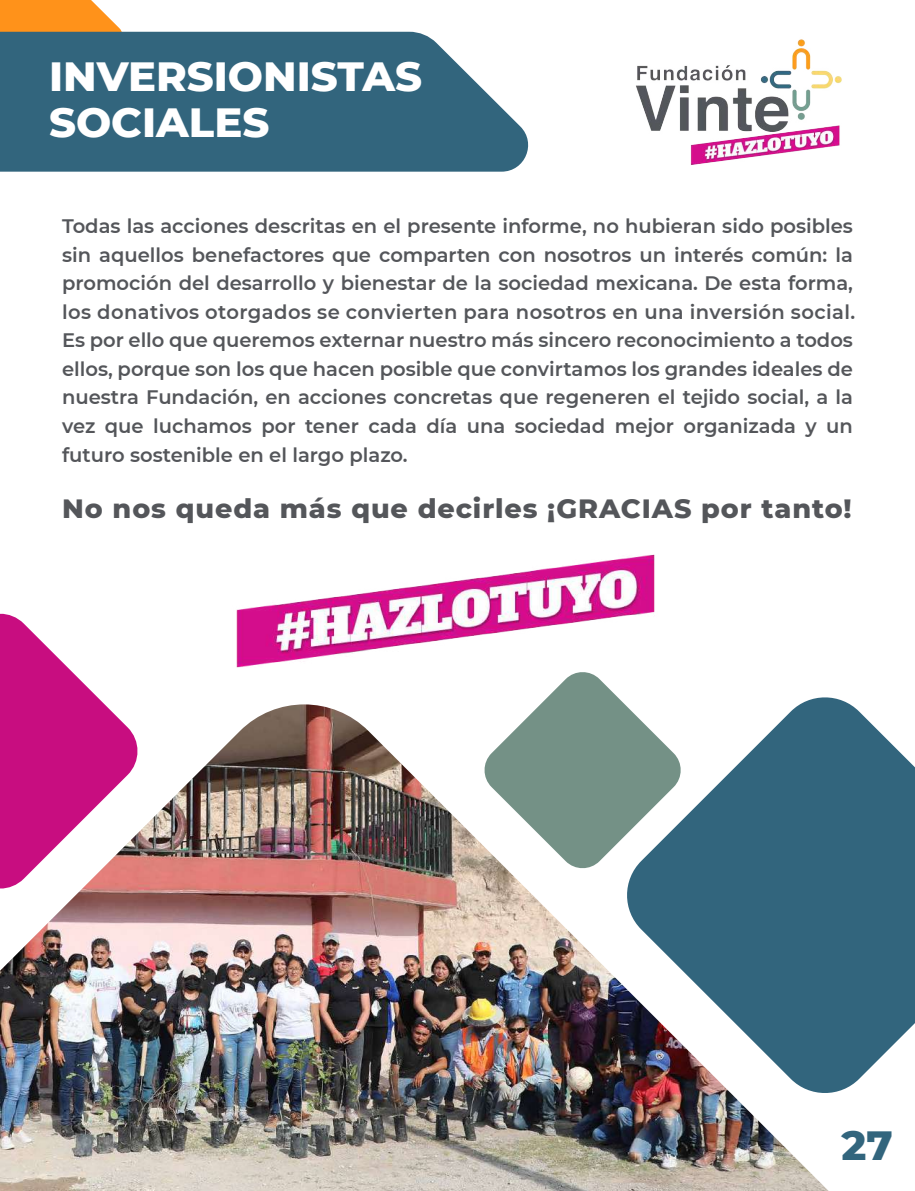
<style>
.page{position:relative;width:915px;height:1191px;background:#fff}
.page>*{position:absolute;margin:0;border:0;box-sizing:border-box;transform-origin:0 0}
.t1{font:800 41.7px/45.9px "Montserrat";color:#fff}
.t2{font:800 41.7px "Montserrat";color:#32657d}
.t3{font:800 27px "Montserrat";letter-spacing:.035em;color:#54565a}
.t4{font:600 19.5px/28.5px "Montserrat";color:#54565a;text-align:justify}
</style>
<div class="page">
<svg style="left:800px;top:697px;width:114px;height:396px;fill:#32657d"></svg>
<img style="left:636px;top:39px;width:206px;height:126px">
<svg style="left:0;top:613px;width:104px;height:91px"></svg>
<svg style="left:0;top:0;width:126px;height:32px"></svg>
<img style="left:0;top:704px;width:828px;height:487px">
<svg style="left:0;top:32px;width:529px;height:140px;fill:#32657d"></svg>
<img style="left:220px;top:554px;width:450px;height:183px">
<h1 class="t1" style="left:49px;top:51px;width:374px">INVERSIONISTAS<br>SOCIALES</h1>
<p class="t4" style="left:62px;top:211px;width:794px">Todas las acciones descritas en el presente informe, no hubieran sido posibles sin aquellos benefactores que comparten con nosotros un interés común: la promoción del desarrollo y bienestar de la sociedad mexicana. De esta forma, los donativos otorgados se convierten para nosotros en una inversión social.<br>Es por ello que queremos externar nuestro más sincero reconocimiento a todos ellos, porque son los que hacen posible que convirtamos los grandes ideales de nuestra Fundación, en acciones concretas que regeneren el tejido social, a la vez que luchamos por tener cada día una sociedad mejor organizada y un futuro sostenible en el largo plazo.</p>
<h2 class="t3" style="left:62px;top:489px;width:790px">No nos queda más que decirles ¡GRACIAS por tanto!</h2>
<h1 class="t2" style="left:841px;top:1114px;width:53px">27</h1>
</div>
